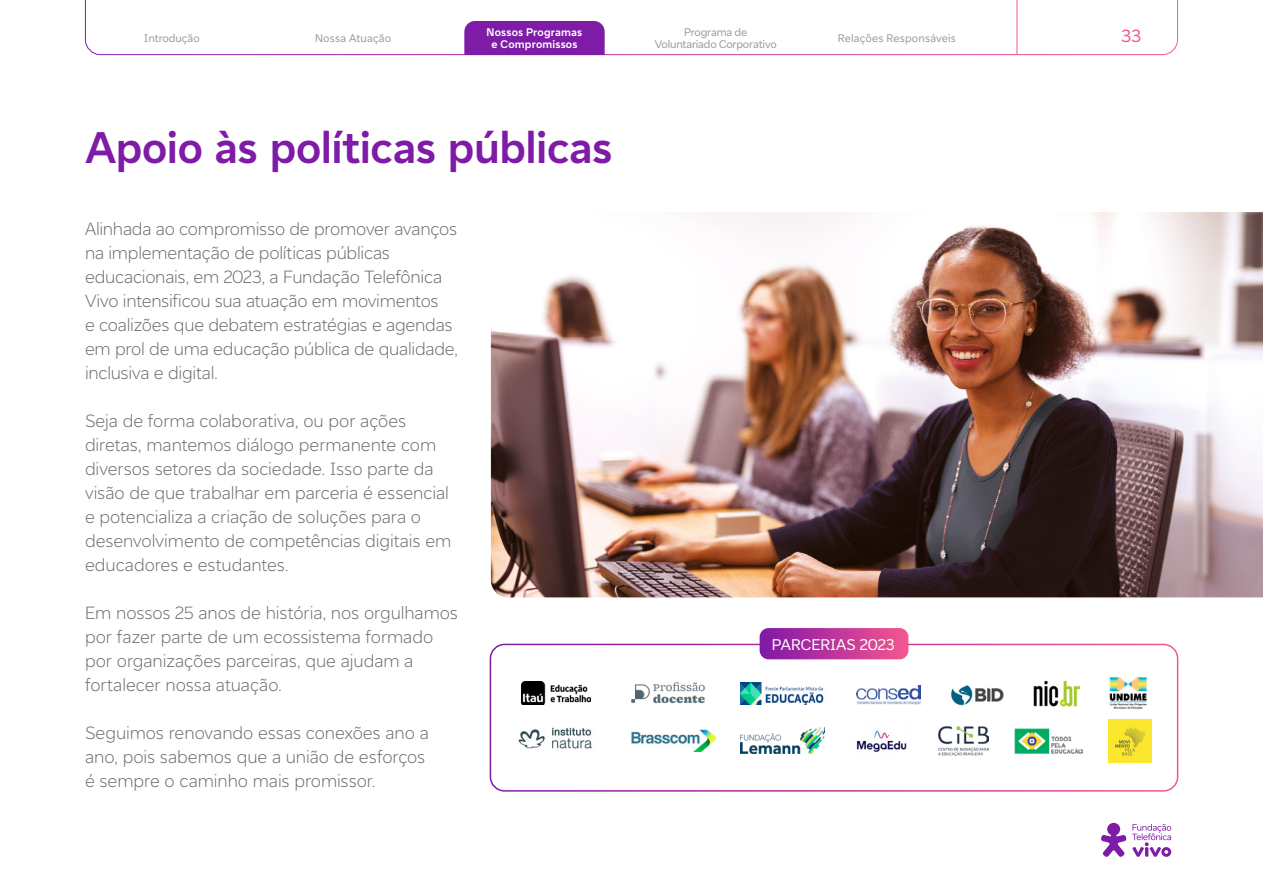
<style>
.page{position:relative;width:1263px;height:893px;background:#fff}
.page>*{position:absolute;margin:0;border:0;box-sizing:border-box;transform-origin:0 0}
._01_título_x_1{font:700 45px "Vivo Type";letter-spacing:-.01em;color:#7e1ba7}
._04_texto_corrido{font:300 18px/24px "Vivo Type";letter-spacing:-.01em;color:#6b6e6e}
.t1{font:17.85px "Vivo Type";color:#f6578e}
._03_subtítulo_x_1_1_1{font:15.75px "Vivo Type";letter-spacing:.005em;color:#fff}
.t2{font:11.25px/12px "Vivo Type";color:#979a9c;text-align:center}
.t3{font:700 11.25px/12px "Vivo Type";letter-spacing:.015em;color:#fff;text-align:center}
</style>
<div class="page">
<img style="left:490px;top:212px;width:773px;height:386px">
<svg style="left:1101px;top:823px;width:25px;height:34px"></svg>
<svg style="left:1132px;top:824px;width:39px;height:33px"></svg>
<div style="left:490px;top:644px;width:688px;height:148px;border:2px solid #fff;border-radius:14px"></div>
<img style="left:740px;top:682px;width:84px;height:22px">
<img style="left:857px;top:685px;width:63px;height:19px">
<img style="left:1109px;top:677px;width:38px;height:33px">
<img style="left:951px;top:685px;width:53px;height:21px">
<img style="left:521px;top:681px;width:70px;height:24px">
<img style="left:518px;top:727px;width:74px;height:22px">
<img style="left:631px;top:682px;width:74px;height:22px">
<img style="left:632px;top:730px;width:83px;height:22px">
<img style="left:939px;top:726px;width:50px;height:29px">
<img style="left:1108px;top:719px;width:43px;height:43px">
<img style="left:1014px;top:728px;width:69px;height:26px">
<img style="left:1033px;top:680px;width:46px;height:26px">
<img style="left:741px;top:728px;width:83px;height:26px">
<img style="left:856px;top:730px;width:51px;height:22px">
<svg style="left:760px;top:628px;width:148px;height:31px;background:#bb389c"></svg>
<svg style="left:85px;top:0;width:1093px;height:55px"></svg>
<hr style="left:1017px;top:0;width:1px;height:54px;background:#f6578e">
<div style="left:464px;top:21px;width:141px;height:34px;background:#7e1ba7"></div>
<p class="t2" style="left:315px;top:32px;width:78px">Nossa Atuação</p>
<p class="t2" style="left:655px;top:26px;width:123px">Programa de<br>Voluntariado Corporativo</p>
<p class="t3" style="left:487px;top:26px;width:97px">Nossos Programas e Compromissos</p>
<p class="t2" style="left:144px;top:32px;width:57px">Introdução</p>
<p class="t2" style="left:838px;top:32px;width:120px">Relações Responsáveis</p>
<p class="_01_título_x_1" style="left:85px;top:118px;width:529px">Apoio às políticas públicas</p>
<p class="_04_texto_corrido" style="left:85px;top:216px;width:375px">Alinhada ao compromisso de promover avanços na implementação de políticas públicas educacionais, em 2023, a Fundação Telefônica Vivo intensificou sua atuação em movimentos<br>e coalizões que debatem estratégias e agendas em prol de uma educação pública de qualidade, inclusiva e digital.</p>
<p class="_04_texto_corrido" style="left:85px;top:408px;width:368px">Seja de forma colaborativa, ou por ações diretas, mantemos diálogo permanente com diversos setores da sociedade. Isso parte da visão de que trabalhar em parceria é essencial e potencializa a criação de soluções para o desenvolvimento de competências digitais em educadores e estudantes.</p>
<p class="_04_texto_corrido" style="left:85px;top:600px;width:374px">Em nossos 25 anos de história, nos orgulhamos por fazer parte de um ecossistema formado por organizações parceiras, que ajudam a fortalecer nossa atuação.</p>
<p class="_04_texto_corrido" style="left:85px;top:720px;width:345px">Seguimos renovando essas conexões ano a ano, pois sabemos que a união de esforços é sempre o caminho mais promissor.</p>
<p class="_03_subtítulo_x_1_1_1" style="left:772px;top:634px;width:124px">PARCERIAS 2023</p>
<p class="t1" style="left:1121px;top:24px;width:22px">33</p>
</div>
